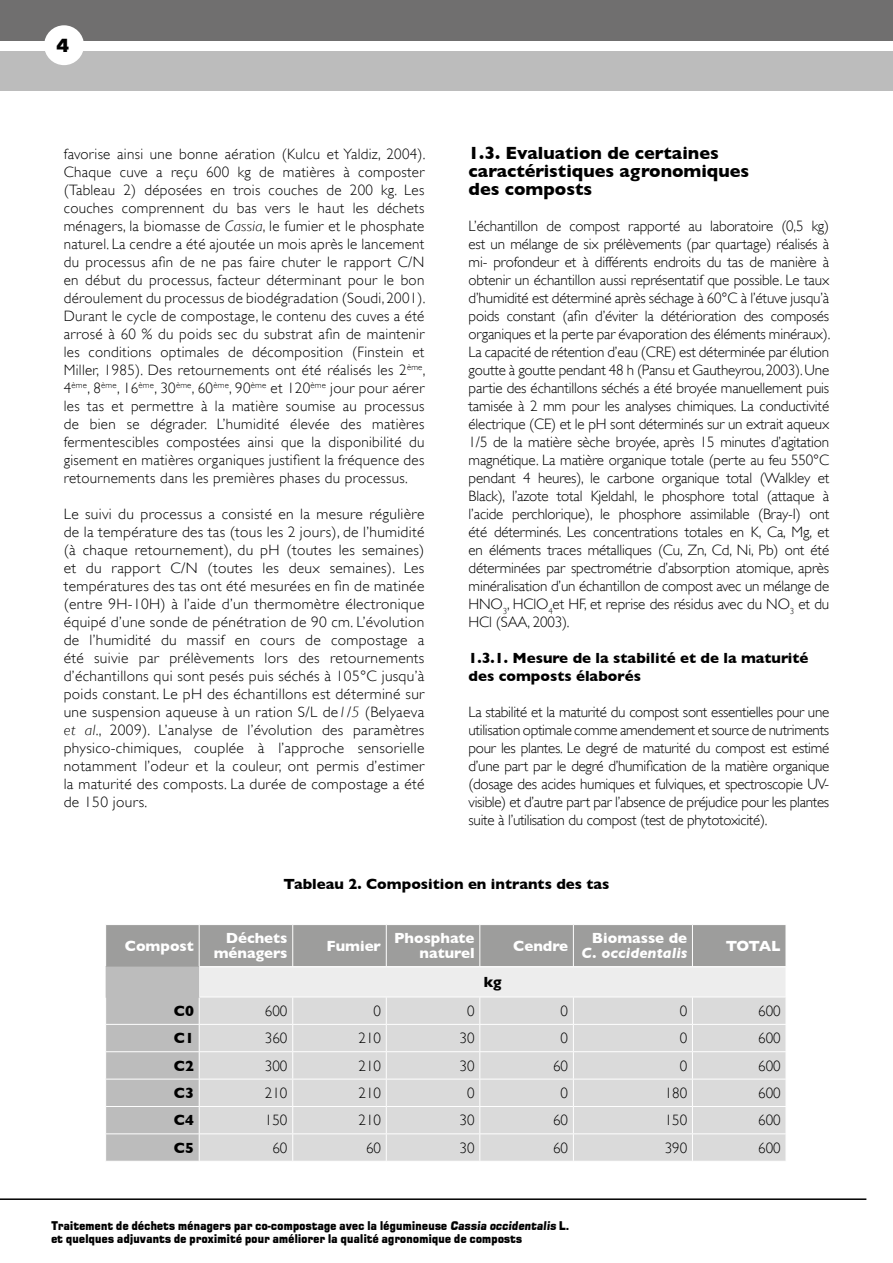
<style>
.page{position:relative;width:893px;height:1263px;background:#fff}
.page>*{position:absolute;margin:0;border:0;box-sizing:border-box;transform-origin:0 0}
.Titre_2{font:700 18px/18px "Gill Sans";color:#000}
.t1{font:18px "Square 721 Blk Normal";color:#000}
.Normal_tableau_celul{font:300 15px/18px "Gill Sans";color:#000;text-align:justify}
.Titre_3{font:700 15px/18px "Gill Sans";color:#000}
.Normal_tableau_Entet{font:700 15px/15px "Gill Sans";color:#fff;text-align:right}
.Legende_tableau{font:700 15px "Gill Sans";color:#000}
.Normal_tableau_Entet-2{font:italic 700 15px/15px "Gill Sans";color:#fff;text-align:right}
.Normal_tableau_col_g{font:700 15px "Gill Sans";color:#000}
.t2{font:12px/13.5px "Square 721 Blk Normal";letter-spacing:-.02em;color:#000;scale:.9 1}
.s1{font-style:italic}
.s2{font-style:normal}
.s3{font-family:"Square 721 Blk";font-style:italic}
</style>
<div class="page">
<div style="left:0;top:0;width:893px;height:40px;background:#706f6f"></div>
<div style="left:0;top:51px;width:893px;height:39px;background:#bcbcbc"></div>
<div style="left:44px;top:25px;width:40px;height:40px;background:#fff;border-radius:50%"></div>
<hr style="left:0;top:1198px;width:866px;height:2px;background:#000">
<svg style="left:105px;top:924px;width:681px;height:237px;background:#cfcfcf"></svg>
<p class="t1" style="left:56px;top:34px;width:15px">4</p>
<p class="Normal_tableau_celul" style="left:64px;top:145px;width:363px">favorise ainsi une bonne aération (Kulcu et Yaldiz, 2004).<br>Chaque cuve a reçu 600 kg de matières à composter (Tableau 2) déposées en trois couches de 200 kg. Les couches comprennent du bas vers le haut les déchets ménagers, la biomasse de <span class="s1">Cassia</span>, le fumier et le phosphate naturel. La cendre a été ajoutée un mois après le lancement du processus afin de ne pas faire chuter le rapport C/N en début du processus, facteur déterminant pour le bon déroulement du processus de biodégradation (Soudi, 2001).<br>Durant le cycle de compostage, le contenu des cuves a été arrosé à 60 % du poids sec du substrat afin de maintenir les conditions optimales de décomposition (Finstein et Miller, 1985). Des retournements ont été réalisés les 2<sup>ème</sup>, 4<sup>ème</sup>, 8<sup>ème</sup>, 16<sup>ème</sup>, 30<sup>ème</sup>, 60<sup>ème</sup>, 90<sup>ème</sup> et 120<sup>ème</sup> jour pour aérer les tas et permettre à la matière soumise au processus de bien se dégrader. L’humidité élevée des matières fermentescibles compostées ainsi que la disponibilité du gisement en matières organiques justifient la fréquence des retournements dans les premières phases du processus.</p>
<p class="Normal_tableau_celul" style="left:64px;top:505px;width:362px">Le suivi du processus a consisté en la mesure régulière de la température des tas (tous les 2 jours), de l’humidité (à chaque retournement), du pH (toutes les semaines) et du rapport C/N (toutes les deux semaines). Les températures des tas ont été mesurées en fin de matinée (entre 9H-10H) à l’aide d’un thermomètre électronique équipé d’une sonde de pénétration de 90 cm. L’évolution de l’humidité du massif en cours de compostage a été suivie par prélèvements lors des retournements d’échantillons qui sont pesés puis séchés à 105°C jusqu’à poids constant. Le pH des échantillons est déterminé sur une suspension aqueuse à un ration S/L de<span class="s1">1/5</span> (Belyaeva <span class="s1">et al</span>., 2009). L’analyse de l’évolution des paramètres physico-chimiques, couplée à l’approche sensorielle notamment l’odeur et la couleur, ont permis d’estimer la maturité des composts. La durée de compostage a été de 150 jours.</p>
<p class="Titre_2" style="left:469px;top:144px;width:282px">1.3. Evaluation de certaines caractéristiques agronomiques des composts</p>
<p class="Normal_tableau_celul" style="left:469px;top:217px;width:363px">L’échantillon de compost rapporté au laboratoire (0,5 kg) est un mélange de six prélèvements (par quartage) réalisés à mi- profondeur et à différents endroits du tas de manière à obtenir un échantillon aussi représentatif que possible. Le taux d’humidité est déterminé après séchage à 60°C à l’étuve jusqu’à poids constant (afin d’éviter la détérioration des composés organiques et la perte par évaporation des éléments minéraux).<br>La capacité de rétention d’eau (CRE) est déterminée par élution goutte à goutte pendant 48 h (Pansu et Gautheyrou, 2003). Une partie des échantillons séchés a été broyée manuellement puis tamisée à 2 mm pour les analyses chimiques. La conductivité électrique (CE) et le pH sont déterminés sur un extrait aqueux 1/5 de la matière sèche broyée, après 15 minutes d’agitation magnétique. La matière organique totale (perte au feu 550°C pendant 4 heures), le carbone organique total (Walkley et Black), l’azote total Kjeldahl, le phosphore total (attaque à l’acide perchlorique), le phosphore assimilable (Bray-I) ont été déterminés. Les concentrations totales en K, Ca, Mg, et en éléments traces métalliques (Cu, Zn, Cd, Ni, Pb) ont été déterminées par spectrométrie d’absorption atomique, après minéralisation d’un échantillon de compost avec un mélange de HNO<sub>3</sub>, HClO<sub>4</sub>et HF, et reprise des résidus avec du NO<sub>3</sub> et du HCl (SAA, 2003).</p>
<p class="Titre_3" style="left:469px;top:649px;width:341px">1.3.1. Mesure de la stabilité et de la maturité des composts élaborés</p>
<p class="Normal_tableau_celul" style="left:469px;top:703px;width:362px">La stabilité et la maturité du compost sont essentielles pour une utilisation optimale comme amendement et source de nutriments pour les plantes. Le degré de maturité du compost est estimé d’une part par le degré d’humification de la matière organique (dosage des acides humiques et fulviques, et spectroscopie UV&shy;visible) et d’autre part par l’absence de préjudice pour les plantes suite à l’utilisation du compost (test de phytotoxicité).</p>
<p class="Legende_tableau" style="left:283px;top:875px;width:327px">Tableau 2. Composition en intrants des tas</p>
<p class="Normal_tableau_Entet" style="left:125px;top:938px;width:71px">Compost</p>
<p class="Normal_tableau_Entet" style="left:214px;top:931px;width:75px">Déchets ménagers</p>
<p class="Normal_tableau_Entet" style="left:326px;top:938px;width:56px">Fumier</p>
<p class="Normal_tableau_Entet" style="left:394px;top:931px;width:82px">Phosphate naturel</p>
<p class="Normal_tableau_Entet" style="left:513px;top:938px;width:56px">Cendre</p>
<p class="Normal_tableau_Entet-2" style="left:582px;top:931px;width:107px"><span class="s2">Biomasse de<br></span>C. occidentalis</p>
<p class="Normal_tableau_Entet" style="left:726px;top:938px;width:56px">TOTAL</p>
<p class="Titre_3" style="left:484px;top:973px;width:19px">kg</p>
<p class="Normal_tableau_col_g" style="left:174px;top:1002px;width:22px">C0</p>
<p class="Normal_tableau_celul" style="left:265px;top:1002px;width:24px">600</p>
<p class="Normal_tableau_celul" style="left:374px;top:1002px;width:9px">0</p>
<p class="Normal_tableau_celul" style="left:467px;top:1002px;width:9px">0</p>
<p class="Normal_tableau_celul" style="left:561px;top:1002px;width:9px">0</p>
<p class="Normal_tableau_celul" style="left:680px;top:1002px;width:9px">0</p>
<p class="Normal_tableau_celul" style="left:758px;top:1002px;width:24px">600</p>
<p class="Normal_tableau_col_g" style="left:174px;top:1029px;width:22px">C1</p>
<p class="Normal_tableau_celul" style="left:265px;top:1029px;width:24px">360</p>
<p class="Normal_tableau_celul" style="left:359px;top:1029px;width:24px">210</p>
<p class="Normal_tableau_celul" style="left:460px;top:1029px;width:16px">30</p>
<p class="Normal_tableau_celul" style="left:561px;top:1029px;width:9px">0</p>
<p class="Normal_tableau_celul" style="left:680px;top:1029px;width:9px">0</p>
<p class="Normal_tableau_celul" style="left:758px;top:1029px;width:24px">600</p>
<p class="Normal_tableau_col_g" style="left:174px;top:1057px;width:22px">C2</p>
<p class="Normal_tableau_celul" style="left:265px;top:1056px;width:24px">300</p>
<p class="Normal_tableau_celul" style="left:359px;top:1056px;width:24px">210</p>
<p class="Normal_tableau_celul" style="left:460px;top:1056px;width:16px">30</p>
<p class="Normal_tableau_celul" style="left:553px;top:1056px;width:16px">60</p>
<p class="Normal_tableau_celul" style="left:680px;top:1056px;width:9px">0</p>
<p class="Normal_tableau_celul" style="left:758px;top:1056px;width:24px">600</p>
<p class="Normal_tableau_col_g" style="left:174px;top:1084px;width:22px">C3</p>
<p class="Normal_tableau_celul" style="left:265px;top:1084px;width:24px">210</p>
<p class="Normal_tableau_celul" style="left:359px;top:1084px;width:24px">210</p>
<p class="Normal_tableau_celul" style="left:467px;top:1084px;width:9px">0</p>
<p class="Normal_tableau_celul" style="left:561px;top:1084px;width:9px">0</p>
<p class="Normal_tableau_celul" style="left:665px;top:1084px;width:24px">180</p>
<p class="Normal_tableau_celul" style="left:758px;top:1084px;width:24px">600</p>
<p class="Normal_tableau_col_g" style="left:174px;top:1111px;width:22px">C4</p>
<p class="Normal_tableau_celul" style="left:265px;top:1111px;width:24px">150</p>
<p class="Normal_tableau_celul" style="left:359px;top:1111px;width:24px">210</p>
<p class="Normal_tableau_celul" style="left:460px;top:1111px;width:16px">30</p>
<p class="Normal_tableau_celul" style="left:553px;top:1111px;width:16px">60</p>
<p class="Normal_tableau_celul" style="left:665px;top:1111px;width:24px">150</p>
<p class="Normal_tableau_celul" style="left:758px;top:1111px;width:24px">600</p>
<p class="Normal_tableau_col_g" style="left:174px;top:1139px;width:22px">C5</p>
<p class="Normal_tableau_celul" style="left:272px;top:1139px;width:16px">60</p>
<p class="Normal_tableau_celul" style="left:366px;top:1139px;width:16px">60</p>
<p class="Normal_tableau_celul" style="left:460px;top:1139px;width:16px">30</p>
<p class="Normal_tableau_celul" style="left:553px;top:1139px;width:16px">60</p>
<p class="Normal_tableau_celul" style="left:665px;top:1139px;width:24px">390</p>
<p class="Normal_tableau_celul" style="left:758px;top:1139px;width:24px">600</p>
<p class="t2" style="left:51px;top:1219px;width:578px">Traitement de déchets ménagers par co-compostage avec la légumineuse <span class="s3">Cassia occidentalis</span> L. et quelques adjuvants de proximité pour améliorer la qualité agronomique de composts</p>
</div>
